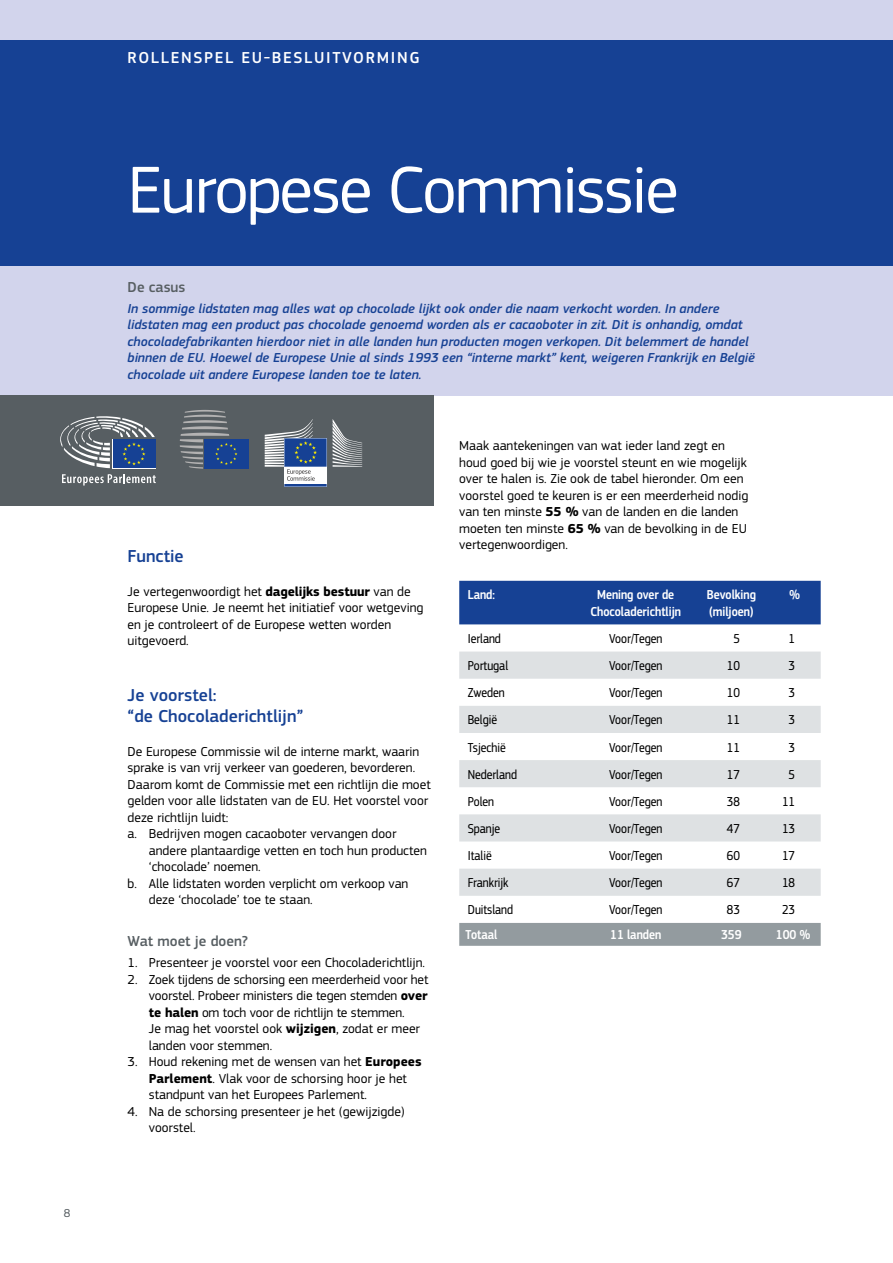
<style>
.page{position:relative;width:893px;height:1263px;background:#fff}
.page>*{position:absolute;margin:0;border:0;box-sizing:border-box;transform-origin:0 0}
.title_1_neg{font:69px "EC Square Sans Pro";letter-spacing:-.03em;color:#fff}
.title_3{font:500 18px/21.6px "EC Square Sans Pro";color:#164194}
.title_3_neg{font:500 16.5px "EC Square Sans Pro";letter-spacing:.1em;color:#fff}
.title_4{font:500 15px "EC Square Sans Pro";color:#575e62}
.text{font:13.5px/16.5px "EC Square Sans Pro";color:#000}
.text_indent{font:13.5px/16.5px "EC Square Sans Pro";color:#000}
.intro{font:italic 500 13.5px/16.5px "EC Square Sans Pro";color:#164194}
.text-2{font:13.5px "EC Square Sans Cond Pro";color:#000}
.graf_1{font:500 13.5px/16.5px "EC Square Sans Cond Pro";color:#fff;text-align:center}
.text-3{font:500 13.5px "EC Square Sans Cond Pro";color:#fff}
.t1{font:12px "EC Square Sans Pro";color:#575e62}
.s1{font-weight:700}
</style>
<div class="page">
<div style="left:0;top:0;width:893px;height:395px;background:#d2d4ec"></div>
<div style="left:0;top:40px;width:893px;height:226px;background:#164194"></div>
<div style="left:0;top:395px;width:434px;height:111px;background:#575e62"></div>
<div style="left:204px;top:439px;width:44px;height:30px;background:#164194"></div>
<svg style="left:180px;top:410px;width:57px;height:59px"></svg>
<svg style="left:62px;top:474px;width:94px;height:11px"></svg>
<div style="left:112px;top:439px;width:44px;height:29px;background:#164194"></div>
<svg style="left:60px;top:416px;width:95px;height:52px"></svg>
<svg style="left:333px;top:419px;width:29px;height:48px"></svg>
<svg style="left:265px;top:419px;width:62px;height:68px"></svg>
<div style="left:459px;top:581px;width:362px;height:43px;background:#164194"></div>
<svg style="left:459px;top:651px;width:362px;height:245px;fill:#dee1e3"></svg>
<div style="left:459px;top:923px;width:362px;height:23px;background:#939b9f"></div>
<p class="t1" style="left:64px;top:1206px;width:8px">8</p>
<p class="title_3_neg" style="left:128px;top:48px;width:294px">ROLLENSPEL EU-BESLUITVORMING</p>
<p class="title_1_neg" style="left:128px;top:150px;width:553px">Europese Commissie</p>
<p class="title_4" style="left:128px;top:278px;width:59px">De casus</p>
<p class="intro" style="left:128px;top:300px;width:629px">In sommige lidstaten mag alles wat op chocolade lijkt ook onder die naam verkocht worden. In andere lidstaten mag een product pas chocolade genoemd worden als er cacaoboter in zit. Dit is onhandig, omdat chocoladefabrikanten hierdoor niet in alle landen hun producten mogen verkopen. Dit belemmert de handel binnen de EU. Hoewel de Europese Unie al sinds 1993 een “interne markt” kent, weigeren Frankrijk en België chocolade uit andere Europese landen toe te laten.</p>
<p class="title_3" style="left:128px;top:546px;width:58px">Functie</p>
<p class="text" style="left:128px;top:583px;width:297px">Je vertegenwoordigt het <span class="s1">dagelijks bestuur</span> van de Europese Unie. Je neemt het initiatief voor wetgeving en je controleert of de Europese wetten worden uitgevoerd.</p>
<p class="title_3" style="left:128px;top:684px;width:177px">Je voorstel:<br>“de Chocoladerichtlijn”</p>
<p class="text" style="left:128px;top:743px;width:305px">De Europese Commissie wil de interne markt, waarin sprake is van vrij verkeer van goederen, bevorderen.<br>Daarom komt de Commissie met een richtlijn die moet gelden voor alle lidstaten van de EU. Het voorstel voor deze richtlijn luidt:</p>
<p class="text_indent" style="left:149px;top:826px;width:279px;text-indent:-21px">a. Bedrijven mogen cacaoboter vervangen door andere plantaardige vetten en toch hun producten ‘chocolade’ noemen.</p>
<p class="text_indent" style="left:149px;top:875px;width:261px;text-indent:-21px">b. Alle lidstaten worden verplicht om verkoop van deze ‘chocolade’ toe te staan.</p>
<p class="title_4" style="left:128px;top:933px;width:122px">Wat moet je doen?</p>
<p class="text_indent" style="left:128px;top:954px;width:299px">1. Presenteer je voorstel voor een Chocoladerichtlijn.</p>
<p class="text_indent" style="left:149px;top:971px;width:281px;text-align:justify;text-indent:-21px">2. Zoek tijdens de schorsing een meerderheid voor het voorstel. Probeer ministers die tegen stemden <span class="s1">over te halen</span> om toch voor de richtlijn te stemmen.</p>
<p class="text_indent" style="left:149px;top:1020px;width:273px">Je mag het voorstel ook <span class="s1">wijzigen</span>, zodat er meer landen voor stemmen.</p>
<p class="text_indent" style="left:149px;top:1053px;width:274px;text-indent:-21px">3. Houd rekening met de wensen van het <span class="s1">Europees<br>Parlement</span>. Vlak voor de schorsing hoor je het standpunt van het Europees Parlement.</p>
<p class="text_indent" style="left:149px;top:1103px;width:258px;text-indent:-21px">4. Na de schorsing presenteer je het (gewijzigde) voorstel.</p>
<p class="text" style="left:459px;top:438px;width:291px">Maak aantekeningen van wat ieder land zegt en houd goed bij wie je voorstel steunt en wie mogelijk over te halen is. Zie ook de tabel hieronder. Om een voorstel goed te keuren is er een meerderheid nodig van ten minste <span class="s1">55 %</span> van de landen en die landen moeten ten minste <span class="s1">65 %</span> van de bevolking in de EU vertegenwoordigen.</p>
<p class="graf_1" style="left:468px;top:587px;width:29px">Land:</p>
<p class="graf_1" style="left:590px;top:587px;width:92px">Mening over de<br>Chocoladerichtlijn</p>
<p class="graf_1" style="left:707px;top:587px;width:51px">Bevolking</p>
<p class="graf_1" style="left:709px;top:603px;width:46px">(miljoen)</p>
<p class="graf_1" style="left:789px;top:587px;width:12px">%</p>
<p class="text-2" style="left:468px;top:631px;width:35px">Ierland</p>
<p class="text-2" style="left:609px;top:631px;width:55px">Voor/Tegen</p>
<p class="text-2" style="left:733px;top:631px;width:8px">5</p>
<p class="text-2" style="left:789px;top:631px;width:8px">1</p>
<p class="text-2" style="left:468px;top:658px;width:42px">Portugal</p>
<p class="text-2" style="left:609px;top:658px;width:55px">Voor/Tegen</p>
<p class="text-2" style="left:727px;top:658px;width:15px">10</p>
<p class="text-2" style="left:789px;top:658px;width:8px">3</p>
<p class="text-2" style="left:468px;top:685px;width:39px">Zweden</p>
<p class="text-2" style="left:609px;top:685px;width:55px">Voor/Tegen</p>
<p class="text-2" style="left:727px;top:685px;width:15px">10</p>
<p class="text-2" style="left:789px;top:685px;width:8px">3</p>
<p class="text-2" style="left:468px;top:712px;width:31px">België</p>
<p class="text-2" style="left:609px;top:712px;width:55px">Voor/Tegen</p>
<p class="text-2" style="left:727px;top:712px;width:15px">11</p>
<p class="text-2" style="left:789px;top:712px;width:8px">3</p>
<p class="text-2" style="left:468px;top:739px;width:40px">Tsjechië</p>
<p class="text-2" style="left:609px;top:739px;width:55px">Voor/Tegen</p>
<p class="text-2" style="left:727px;top:739px;width:15px">11</p>
<p class="text-2" style="left:789px;top:739px;width:8px">3</p>
<p class="text-2" style="left:468px;top:767px;width:51px">Nederland</p>
<p class="text-2" style="left:609px;top:767px;width:55px">Voor/Tegen</p>
<p class="text-2" style="left:727px;top:767px;width:15px">17</p>
<p class="text-2" style="left:789px;top:767px;width:8px">5</p>
<p class="text-2" style="left:468px;top:794px;width:28px">Polen</p>
<p class="text-2" style="left:609px;top:794px;width:55px">Voor/Tegen</p>
<p class="text-2" style="left:727px;top:794px;width:15px">38</p>
<p class="text-2" style="left:782px;top:794px;width:15px">11</p>
<p class="text-2" style="left:468px;top:821px;width:34px">Spanje</p>
<p class="text-2" style="left:609px;top:821px;width:55px">Voor/Tegen</p>
<p class="text-2" style="left:727px;top:821px;width:15px">47</p>
<p class="text-2" style="left:782px;top:821px;width:15px">13</p>
<p class="text-2" style="left:468px;top:848px;width:25px">Italië</p>
<p class="text-2" style="left:609px;top:848px;width:55px">Voor/Tegen</p>
<p class="text-2" style="left:727px;top:848px;width:15px">60</p>
<p class="text-2" style="left:782px;top:848px;width:15px">17</p>
<p class="text-2" style="left:468px;top:875px;width:42px">Frankrijk</p>
<p class="text-2" style="left:609px;top:875px;width:55px">Voor/Tegen</p>
<p class="text-2" style="left:727px;top:875px;width:15px">67</p>
<p class="text-2" style="left:782px;top:875px;width:15px">18</p>
<p class="text-2" style="left:468px;top:902px;width:47px">Duitsland</p>
<p class="text-2" style="left:609px;top:902px;width:55px">Voor/Tegen</p>
<p class="text-2" style="left:727px;top:902px;width:15px">83</p>
<p class="text-2" style="left:782px;top:902px;width:15px">23</p>
<p class="text-3" style="left:466px;top:927px;width:33px">Totaal</p>
<p class="text-3" style="left:610px;top:927px;width:52px">11 landen</p>
<p class="text-3" style="left:721px;top:927px;width:22px">359</p>
<p class="text-3" style="left:776px;top:927px;width:36px">100 %</p>
</div>
